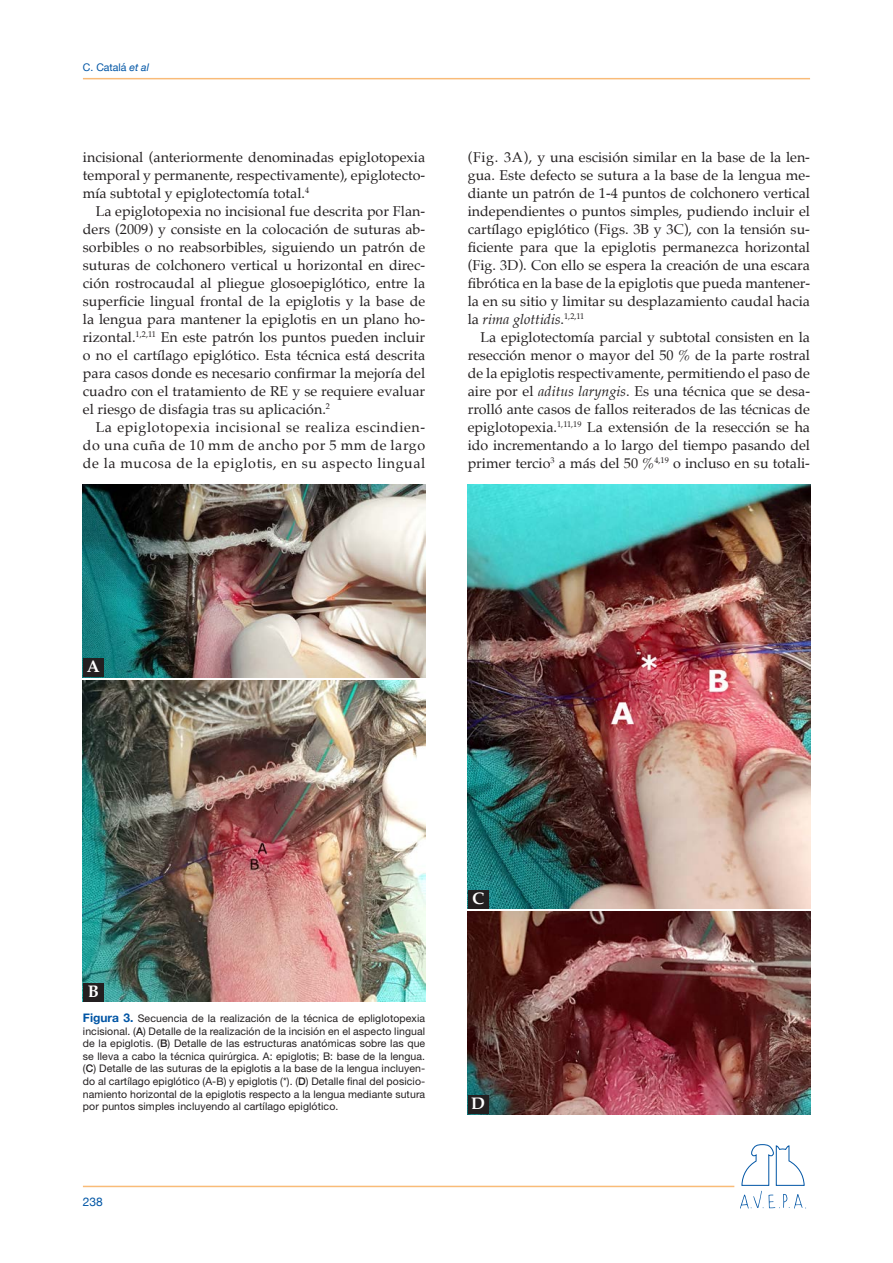
<style>
.page{position:relative;width:893px;height:1263px;background:#fff}
.page>*{position:absolute;margin:0;border:0;box-sizing:border-box;transform-origin:0 0}
.t1{font:700 16.8px "Palatino";color:#fff}
.t2{font:14.25px/18px "Palatino";color:#231f20;text-align:justify}
.t3{font:12px "Helvetica Neue";color:#0155a5}
.t4{font:10.5px/12.6px "Helvetica Neue LT Std";letter-spacing:.01em;color:#231f20;text-align:justify}
.t5{font:10.5px "Helvetica Neue";color:#0155a5}
.s1{font-style:italic}
.s2{font-family:"Helvetica Neue";font-weight:700;font-size:12px;color:#0155a5}
.s3{font-family:"Helvetica Neue";font-weight:500}
</style>
<div class="page">
<hr style="left:83px;top:1186px;width:651px;height:1px;background:#f68e1e">
<hr style="left:83px;top:78px;width:727px;height:1px;background:#f68e1e">
<svg style="left:740px;top:1144px;width:66px;height:65px"></svg>
<img style="left:83px;top:484px;width:342px;height:193px">
<div style="left:83px;top:659px;width:21px;height:18px;background:#231f20"></div>
<img style="left:83px;top:680px;width:342px;height:321px">
<div style="left:83px;top:983px;width:21px;height:18px;background:#231f20"></div>
<img style="left:468px;top:485px;width:342px;height:424px">
<div style="left:468px;top:890px;width:21px;height:19px;background:#231f20"></div>
<img style="left:468px;top:911px;width:342px;height:203px">
<div style="left:468px;top:1096px;width:21px;height:18px;background:#231f20"></div>
<p class="t5" style="left:83px;top:60px;width:68px">C. Catalá <span class="s1">et al</span></p>
<p class="t2" style="left:83px;top:148px;width:344px">incisional (anteriormente denominadas epiglotopexia temporal y permanente, respectivamente), epiglotecto&shy;mía subtotal y epiglotectomía total.<sup>4</sup></p>
<p class="t2" style="left:83px;top:202px;width:344px;text-indent:13px">La epiglotopexia no incisional fue descrita por Flan&shy;ders (2009) y consiste en la colocación de suturas ab&shy;sorbibles o no reabsorbibles, siguiendo un patrón de suturas de colchonero vertical u horizontal en direc&shy;ción rostrocaudal al pliegue glosoepiglótico, entre la superficie lingual frontal de la epiglotis y la base de la lengua para mantener la epiglotis en un plano ho&shy;rizontal.<sup>1,2,11</sup> En este patrón los puntos pueden incluir o no el cartílago epiglótico. Esta técnica está descrita para casos donde es necesario confirmar la mejoría del cuadro con el tratamiento de RE y se requiere evaluar el riesgo de disfagia tras su aplicación.<sup>2</sup></p>
<p class="t2" style="left:83px;top:418px;width:344px;text-indent:13px">La epiglotopexia incisional se realiza escindien&shy;do una cuña de 10 mm de ancho por 5 mm de largo de la mucosa de la epiglotis, en su aspecto lingual</p>
<p class="t2" style="left:468px;top:148px;width:344px">(Fig. 3A), y una escisión similar en la base de la len&shy;gua. Este defecto se sutura a la base de la lengua me&shy;diante un patrón de 1-4 puntos de colchonero vertical independientes o puntos simples, pudiendo incluir el cartílago epiglótico (Figs. 3B y 3C), con la tensión su&shy;ficiente para que la epiglotis permanezca horizontal (Fig. 3D). Con ello se espera la creación de una escara fibrótica en la base de la epiglotis que pueda mantener&shy;la en su sitio y limitar su desplazamiento caudal hacia la <span class="s1">rima glottidis</span>.<sup>1,2,11</sup></p>
<p class="t2" style="left:468px;top:328px;width:344px;text-indent:13px">La epiglotectomía parcial y subtotal consisten en la resección menor o mayor del 50 % de la parte rostral de la epiglotis respectivamente, permitiendo el paso de aire por el <span class="s1">aditus laryngis</span>. Es una técnica que se desa&shy;rrolló ante casos de fallos reiterados de las técnicas de epiglotopexia.<sup>1,11,19</sup> La extensión de la resección se ha ido incrementando a lo largo del tiempo pasando del primer tercio<sup>3</sup> a más del 50 %<sup>4,19</sup> o incluso en su totali-</p>
<p class="t1" style="left:87px;top:652px;width:15px">A</p>
<p class="t1" style="left:88px;top:977px;width:13px">B</p>
<p class="t4" style="left:83px;top:1012px;width:344px"><span class="s2">Figura 3.</span> Secuencia de la realización de la técnica de epliglotopexia incisional. (<span class="s3">A</span>) Detalle de la realización de la incisión en el aspecto lingual de la epiglotis. (<span class="s3">B</span>) Detalle de las estructuras anatómicas sobre las que se lleva a cabo la técnica quirúrgica. A: epiglotis; B: base de la lengua. (<span class="s3">C</span>) Detalle de las suturas de la epiglotis a la base de la lengua incluyen&shy;do al cartílago epiglótico (A-B) y epiglotis (*). (<span class="s3">D</span>) Detalle final del posicio&shy;namiento horizontal de la epiglotis respecto a la lengua mediante sutura por puntos simples incluyendo al cartílago epiglótico.</p>
<p class="t3" style="left:83px;top:1193px;width:22px">238</p>
<p class="t1" style="left:472px;top:884px;width:14px">C</p>
<p class="t1" style="left:471px;top:1089px;width:15px">D</p>
</div>
